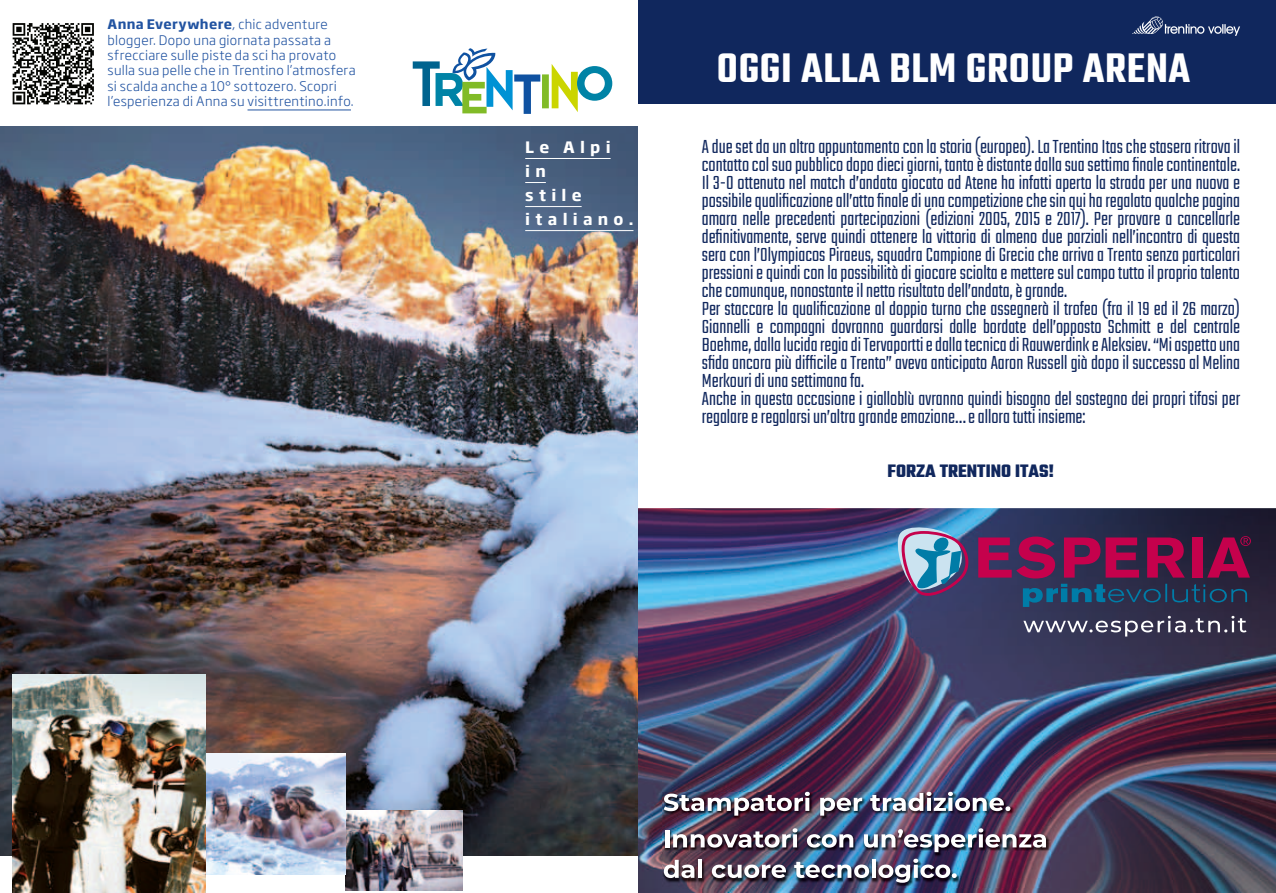
<style>
.page{position:relative;width:1276px;height:893px;background:#fff}
.page>*{position:absolute;margin:0;border:0;box-sizing:border-box;transform-origin:0 0}
.t1{font:600 45px "Teko";letter-spacing:.015em;color:#fff}
.t2{font:300 21px/18px "Teko";color:#10275d}
.t3{font:700 19.5px "Teko";color:#10275d}
.t4{font:700 15.6px/24px "Soho Gothic Pro";letter-spacing:.34em;color:#fff}
.t5{font:300 13.05px/15.3px "Soho Gothic Pro";letter-spacing:.025em;color:#2153a1}
.s1{font-weight:700}
</style>
<div class="page">
<div style="left:638px;top:0;width:638px;height:104px;background:#10275d"></div>
<svg style="left:1132px;top:16px;width:108px;height:20px"></svg>
<img style="left:638px;top:508px;width:638px;height:385px">
<img style="left:893px;top:523px;width:75px;height:73px">
<svg style="left:978px;top:537px;width:77px;height:41px;background:#871753"></svg>
<svg style="left:1064px;top:537px;width:75px;height:41px;background:#84134b"></svg>
<svg style="left:1147px;top:537px;width:37px;height:41px;background:#910c47"></svg>
<div style="left:1192px;top:537px;width:11px;height:41px;background:#c5014c"></div>
<svg style="left:1207px;top:536px;width:44px;height:42px;background:#730f40"></svg>
<svg style="left:1023px;top:584px;width:224px;height:23px;background:#224060"></svg>
<img style="left:663px;top:792px;width:387px;height:96px">
<img style="left:663px;top:792px;width:147px;height:24px">
<svg style="left:820px;top:798px;width:42px;height:18px"></svg>
<img style="left:870px;top:792px;width:140px;height:19px">
<hr style="left:665px;top:830px;width:4px;height:17px;background:#fff">
<img style="left:673px;top:828px;width:124px;height:20px">
<svg style="left:807px;top:834px;width:46px;height:14px"></svg>
<img style="left:864px;top:828px;width:182px;height:24px">
<svg style="left:664px;top:860px;width:30px;height:18px"></svg>
<hr style="left:698px;top:860px;width:4px;height:18px;background:#fff">
<svg style="left:712px;top:864px;width:74px;height:14px"></svg>
<svg style="left:794px;top:862px;width:75px;height:16px"></svg>
<hr style="left:872px;top:860px;width:3px;height:18px;background:#fff">
<img style="left:878px;top:859px;width:78px;height:24px">
<svg style="left:1023px;top:616px;width:223px;height:20px;background:#5b5970"></svg>
<svg style="left:12px;top:23px;width:80px;height:82px"></svg>
<svg style="left:13px;top:23px;width:81px;height:81px"></svg>
<img style="left:0;top:127px;width:638px;height:729px">
<img style="left:345px;top:810px;width:117px;height:80px">
<img style="left:205px;top:753px;width:140px;height:121px">
<img style="left:13px;top:675px;width:192px;height:218px">
<hr style="left:525px;top:158px;width:85px;height:1px;background:#fff">
<svg style="left:525px;top:182px;width:21px;height:1px"></svg>
<hr style="left:525px;top:206px;width:56px;height:1px;background:#fff">
<hr style="left:525px;top:230px;width:108px;height:1px;background:#fff">
<svg style="left:413px;top:48px;width:199px;height:66px"></svg>
<hr style="left:247px;top:110px;width:104px;height:1px;background:#2153a1">
<p class="t5" style="left:108px;top:16px;width:250px"><span class="s1">Anna Everywhere</span>, chic adventure blogger. Dopo una giornata passata a sfrecciare sulle piste da sci ha provato sulla sua pelle che in Trentino l’atmosfera si scalda anche a 10° sottozero. Scopri l’esperienza di Anna su visittrentino.info.</p>
<p class="t4" style="left:525px;top:134px;width:110px">Le Alpi<br>i n<br>stile italiano.</p>
<h1 class="t1" style="left:717px;top:41px;width:475px">OGGI ALLA BLM GROUP ARENA</h1>
<p class="t2" style="left:702px;top:139px;width:540px">A due set da un altro appuntamento con la storia (europea). La Trentino Itas che stasera ritrova il contatto col suo pubblico dopo dieci giorni, tanto è distante dalla sua settima finale continentale.<br>Il 3-0 ottenuto nel match d’andata giocato ad Atene ha infatti aperto la strada per una nuova e possibile qualificazione all’atto finale di una competizione che sin qui ha regalato qualche pagina amara nelle precedenti partecipazioni (edizioni 2005, 2015 e 2017). Per provare a cancellarle definitivamente, serve quindi ottenere la vittoria di almeno due parziali nell’incontro di questa sera con l’Olympiacos Piraeus, squadra Campione di Grecia che arriva a Trento senza particolari pressioni e quindi con la possibilità di giocare sciolta e mettere sul campo tutto il proprio talento che comunque, nonostante il netto risultato dell’andata, è grande.<br>Per staccare la qualificazione al doppio turno che assegnerà il trofeo (fra il 19 ed il 26 marzo)<br>Giannelli e compagni dovranno guardarsi dalle bordate dell’opposto Schmitt e del centrale Boehme, dalla lucida regia di Tervaportti e dalla tecnica di Rauwerdink e Aleksiev. “Mi aspetto una sfida ancora più difficile a Trento” aveva anticipato Aaron Russell già dopo il successo al Melina Merkouri di una settimana fa.<br>Anche in questa occasione i gialloblù avranno quindi bisogno del sostegno dei propri tifosi per regalare e regalarsi un’altra grande emozione… e allora tutti insieme:</p>
<p class="t3" style="left:887px;top:458px;width:168px">FORZA TRENTINO ITAS!</p>
</div>
